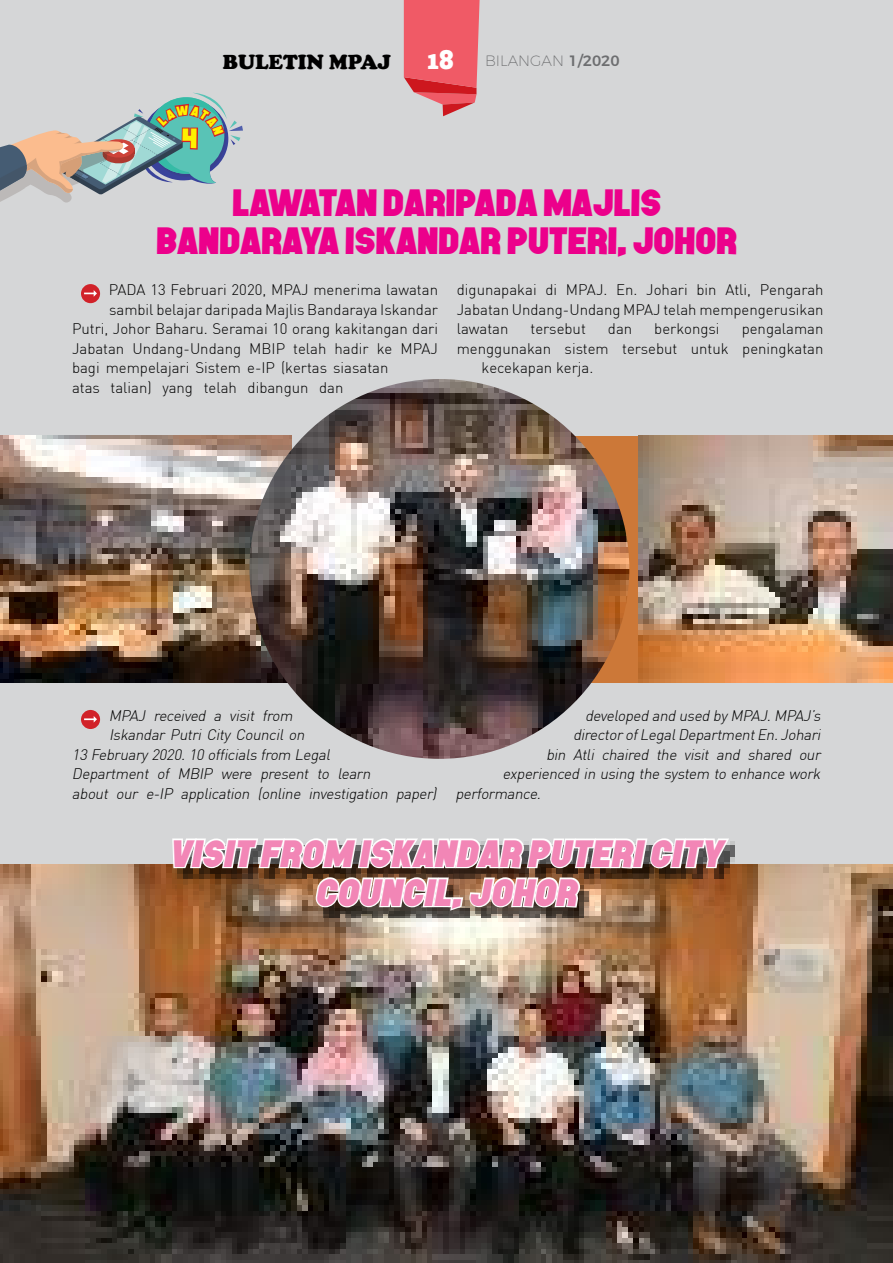
<style>
.page{position:relative;width:893px;height:1263px;background:#d5d6d7}
.page>*{position:absolute;margin:0;border:0;box-sizing:border-box;transform-origin:0 0}
.t1{font:39px/37.5px "Horticulture";color:#ec008b;text-align:center}
.t2{font:italic 39px/39px "Horticulture";letter-spacing:.02em;color:#f286b6;text-align:center}
.t3{font:28.5px "Horticulture";color:#fff100}
.t4{font:900 21px "Cooper";color:#000}
.t5{font:300 15px/19.5px "DIN Pro";color:#000;text-align:justify}
.t6{font:italic 300 15px "DIN Pro";letter-spacing:-.205em;color:#000}
.t7{font:200 15px "Montserrat";color:#6d6e70}
.s1{font-family:"Fengardo Neue";font-weight:900;font-size:27px;color:#fff}
.s2{font-weight:500}
</style>
<div class="page">
<img style="left:0;top:436px;width:292px;height:239px">
<div style="left:562px;top:436px;width:331px;height:246px;background:#cc7838"></div>
<img style="left:638px;top:436px;width:255px;height:246px">
<img style="left:732px;top:864px;width:161px;height:399px">
<div style="left:81px;top:284px;width:19px;height:19px;background:#d12229;border-radius:50%"></div>
<svg style="left:84px;top:290px;width:13px;height:7px"></svg>
<img style="left:249px;top:379px;width:380px;height:380px;border-radius:190px">
<img style="left:0;top:675px;width:732px;height:588px">
<svg style="left:404px;top:0;width:76px;height:116px;background:#e8656f"></svg>
<svg style="left:0;top:93px;width:243px;height:109px"></svg>
<h2 class="t3" style="left:183px;top:122px;width:17px">4</h2>
<h3 class="t4" style="left:223px;top:49px;width:170px">BULETIN MPAJ</h3>
<p class="t7" style="left:427px;top:52px;width:194px"><span class="s1">18</span> BILANGAN <span class="s2">1/2020</span></p>
<h1 class="t1" style="left:157px;top:184px;width:582px">LAWATAN DARIPADA MAJLIS<br>BANDARAYA ISKANDAR PUTERI, JOHOR</h1>
<p class="t5" style="left:109px;top:281px;width:331px">PADA 13 Februari 2020, MPAJ menerima lawatan</p>
<p class="t5" style="left:109px;top:300px;width:330px">sambil belajar daripada Majlis Bandaraya Iskandar</p>
<p class="t5" style="left:72px;top:320px;width:368px">Putri, Johor Baharu. Seramai 10 orang kakitangan dari</p>
<p class="t5" style="left:72px;top:339px;width:368px">Jabatan Undang-Undang MBIP telah hadir ke MPAJ</p>
<p class="t5" style="left:72px;top:359px;width:318px">bagi mempelajari Sistem e-IP (kertas siasatan</p>
<p class="t5" style="left:72px;top:378px;width:273px">atas talian) yang telah dibangun dan</p>
<p class="t5" style="left:457px;top:281px;width:368px">digunapakai di MPAJ. En. Johari bin Atli, Pengarah Jabatan Undang-Undang MPAJ telah mempengerusikan lawatan</p>
<p class="t5" style="left:531px;top:320px;width:57px">tersebut</p>
<p class="t5" style="left:608px;top:320px;width:26px">dan</p>
<p class="t5" style="left:654px;top:320px;width:67px">berkongsi</p>
<p class="t5" style="left:742px;top:320px;width:83px">pengalaman</p>
<p class="t5" style="left:457px;top:339px;width:368px">menggunakan sistem tersebut untuk peningkatan</p>
<p class="t5" style="left:482px;top:359px;width:113px">kecekapan kerja.</p>
<p class="t6" style="left:109px;top:709px;width:188px">MPAJ received a visit from</p>
<p class="t6" style="left:109px;top:728px;width:200px">Iskandar Putri City Council on</p>
<p class="t6" style="left:72px;top:745px;width:263px">13 February2020.10 officials from Legal</p>
<p class="t6" style="left:72px;top:767px;width:303px">Department of MBIP were present to learn</p>
<p class="t6" style="left:72px;top:787px;width:369px">about our e-IP application (online investigation paper)</p>
<p class="t6" style="left:585px;top:709px;width:240px">developed and used by MPAJ.MPAJ’s</p>
<p class="t6" style="left:573px;top:728px;width:252px">director ofLegalDepartmentEn.Johari</p>
<p class="t6" style="left:546px;top:748px;width:279px">bin Atli chaired the visit and shared our</p>
<p class="t6" style="left:502px;top:767px;width:322px">experienced in using the system to enhance work</p>
<p class="t6" style="left:455px;top:787px;width:90px">performance.</p>
<h1 class="t2" style="left:170px;top:834px;width:554px">VISIT FROM ISKANDAR PUTERI CITY<br>COUNCIL, JOHOR</h1>
</div>
